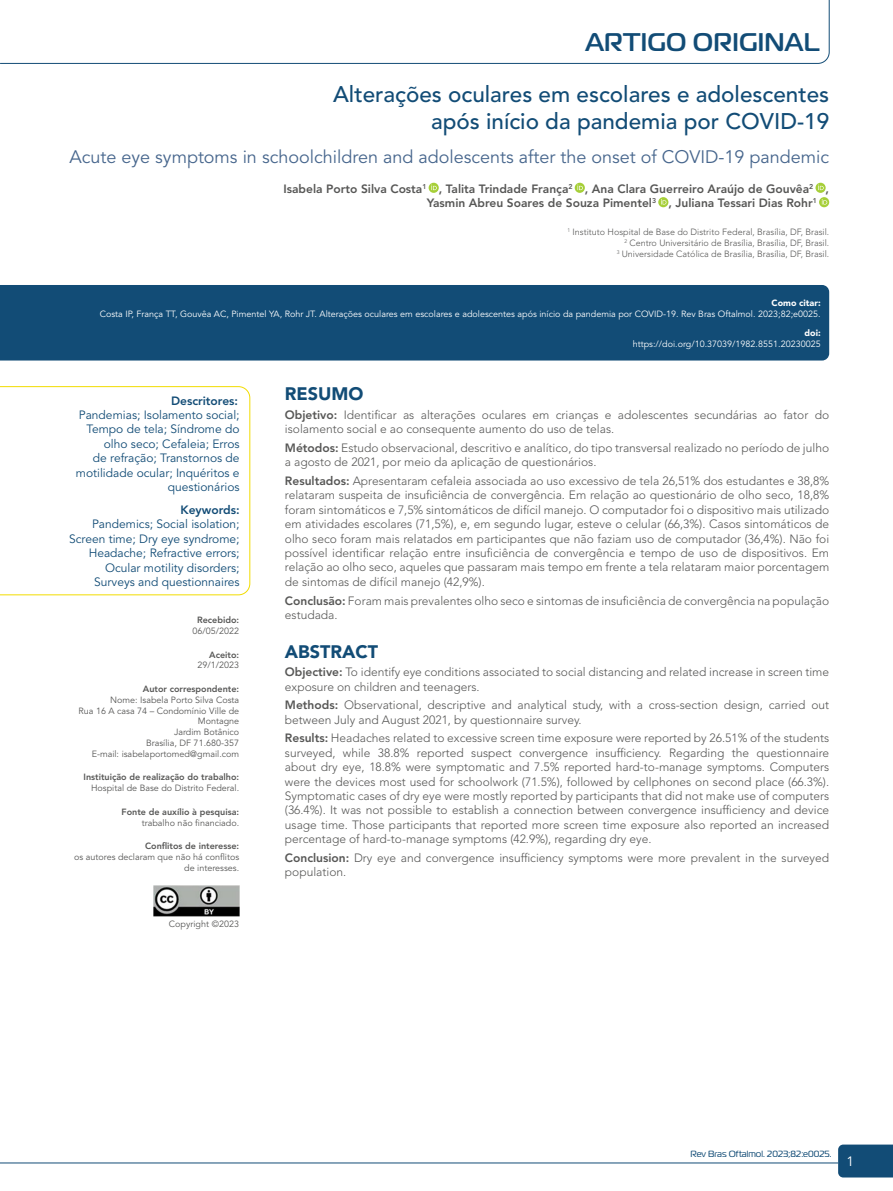
<style>
.page{position:relative;width:893px;height:1191px;background:#fff}
.page>*{position:absolute;margin:0;border:0;box-sizing:border-box;transform-origin:0 0}
.t1{font:500 25.5px "Magistral";letter-spacing:.01em;color:#124c76}
.t2{font:500 22.5px/27px "Avenir LT Std";color:#124c76;text-align:right}
.t3{font:18px "Avenir LT Std";color:#47668d}
.t4{font:900 18px "Avenir LT Std";color:#124c76}
.t5{font:13.5px "Avenir LT Std";color:#fff}
.t6{font:300 12px/14.4px "Avenir LT Std";color:#575756}
.t7{font:12px/14.4px "Avenir LT Std";color:#124c76;text-align:right}
.t8{font:800 12px/14.4px "Avenir LT Std";color:#575756}
.t9{font:800 12px "Avenir LT Std";color:#124c76}
.t10{font:9px/10.8px "Avenir LT Std";color:#575756;text-align:right}
.t11{font:9px "Avenir LT Std";color:#fff}
.t12{font:300 9px/10.8px "Avenir LT Std";color:#575756;text-align:right}
.t13{font:800 9px "Avenir LT Std";color:#575756}
.t14{font:9px "Magistral";color:#124c76}
.t15{font:900 9px "Avenir LT Std";color:#fff}
.s1{font-weight:800}
</style>
<div class="page">
<div style="left:838px;top:1144px;width:55px;height:33px;background:#124c76"></div>
<hr style="left:0;top:1162px;width:838px;height:1px;background:#124c76">
<svg style="left:1px;top:0;width:829px;height:64px"></svg>
<svg style="left:0;top:386px;width:250px;height:209px"></svg>
<div style="left:0;top:285px;width:829px;height:75px;background:#124c76"></div>
<svg style="left:429px;top:183px;width:10px;height:10px"></svg>
<svg style="left:431px;top:185px;width:6px;height:5px"></svg>
<svg style="left:575px;top:183px;width:10px;height:10px"></svg>
<svg style="left:577px;top:185px;width:6px;height:5px"></svg>
<svg style="left:815px;top:183px;width:11px;height:10px"></svg>
<svg style="left:818px;top:185px;width:6px;height:5px"></svg>
<svg style="left:658px;top:197px;width:10px;height:10px"></svg>
<svg style="left:661px;top:199px;width:5px;height:5px"></svg>
<svg style="left:819px;top:197px;width:10px;height:10px"></svg>
<svg style="left:822px;top:199px;width:5px;height:5px"></svg>
<img style="left:153px;top:885px;width:86px;height:31px">
<h1 class="t1" style="left:585px;top:27px;width:236px">ARTIGO ORIGINAL</h1>
<h2 class="t2" style="left:333px;top:81px;width:498px">Alterações oculares em escolares e adolescentes após início da pandemia por COVID-19</h2>
<h3 class="t3" style="left:70px;top:147px;width:761px">Acute eye symptoms in schoolchildren and adolescents after the onset of COVID-19 pandemic</h3>
<p class="t8" style="left:427px;top:181px;width:404px;text-indent:-143px">Isabela Porto Silva Costa<sup>1</sup> , Talita Trindade França<sup>2</sup> , Ana Clara Guerreiro Araújo de Gouvêa<sup>2</sup> ,<br>Yasmin Abreu Soares de Souza Pimentel<sup>3</sup> , Juliana Tessari Dias Rohr<sup>1</sup></p>
<p class="t12" style="left:567px;top:227px;width:263px"><sup>1</sup> Instituto Hospital de Base do Distrito Federal, Brasília, DF, Brasil.<br><sup>2</sup> Centro Universitário de Brasília, Brasília, DF, Brasil.<br><sup>3</sup> Universidade Católica de Brasília, Brasília, DF, Brasil.</p>
<p class="t15" style="left:771px;top:297px;width:51px">Como citar:</p>
<p class="t11" style="left:100px;top:308px;width:722px">Costa IP, França TT, Gouvêa AC, Pimentel YA, Rohr JT. Alterações oculares em escolares e adolescentes após início da pandemia por COVID-19. Rev Bras Oftalmol. 2023;82;e0025.</p>
<p class="t15" style="left:804px;top:327px;width:18px">doi:</p>
<p class="t11" style="left:633px;top:338px;width:189px">https://doi.org/10.37039/1982.8551.20230025</p>
<p class="t9" style="left:171px;top:393px;width:69px">Descritores:</p>
<p class="t7" style="left:76px;top:408px;width:165px">Pandemias; Isolamento social;<br>Tempo de tela; Síndrome do olho seco; Cefaleia; Erros<br>de refração; Transtornos de motilidade ocular; Inquéritos e questionários</p>
<p class="t9" style="left:181px;top:502px;width:61px">Keywords:</p>
<p class="t7" style="left:69px;top:517px;width:172px">Pandemics; Social isolation;<br>Screen time; Dry eye syndrome;<br>Headache; Refractive errors;<br>Ocular motility disorders;<br>Surveys and questionnaires</p>
<p class="t13" style="left:197px;top:615px;width:44px">Recebido:</p>
<p class="t10" style="left:192px;top:626px;width:48px">06/05/2022</p>
<p class="t13" style="left:209px;top:649px;width:31px">Aceito:</p>
<p class="t10" style="left:197px;top:660px;width:43px">29/1/2023</p>
<p class="t13" style="left:143px;top:683px;width:98px">Autor correspondente:</p>
<p class="t10" style="left:79px;top:694px;width:162px">Nome: Isabela Porto Silva Costa<br>Rua 16 A casa 74 – Condomínio Ville de<br>Montagne<br>Jardim Botânico<br>Brasília, DF 71.680-357<br>E-mail: isabelaportomed@gmail.com</p>
<p class="t13" style="left:84px;top:772px;width:157px">Instituição de realização do trabalho:</p>
<p class="t10" style="left:91px;top:783px;width:150px">Hospital de Base do Distrito Federal.</p>
<p class="t13" style="left:122px;top:806px;width:119px">Fonte de auxílio à pesquisa:</p>
<p class="t10" style="left:142px;top:817px;width:99px">trabalho não financiado.</p>
<p class="t13" style="left:145px;top:840px;width:96px">Conflitos de interesse:</p>
<p class="t10" style="left:74px;top:851px;width:166px">os autores declaram que não há conflitos de interesses.</p>
<p class="t10" style="left:169px;top:918px;width:72px">Copyright ©2023</p>
<h3 class="t4" style="left:285px;top:383px;width:80px">RESUMO</h3>
<p class="t6" style="left:285px;top:407px;width:546px"><span class="s1">Objetivo:</span> Identificar as alterações oculares em crianças e adolescentes secundárias ao fator do isolamento social e ao consequente aumento do uso de telas.</p>
<p class="t6" style="left:285px;top:441px;width:546px"><span class="s1">Métodos:</span> Estudo observacional, descritivo e analítico, do tipo transversal realizado no período de julho a agosto de 2021, por meio da aplicação de questionários.</p>
<p class="t6" style="left:285px;top:474px;width:546px;text-align:justify"><span class="s1">Resultados:</span> Apresentaram cefaleia associada ao uso excessivo de tela 26,51% dos estudantes e 38,8% relataram suspeita de insuficiência de convergência. Em relação ao questionário de olho seco, 18,8% foram sintomáticos e 7,5% sintomáticos de difícil manejo. O computador foi o dispositivo mais utilizado em atividades escolares (71,5%), e, em segundo lugar, esteve o celular (66,3%). Casos sintomáticos de olho seco foram mais relatados em participantes que não faziam uso de computador (36,4%). Não foi possível identificar relação entre insuficiência de convergência e tempo de uso de dispositivos. Em relação ao olho seco, aqueles que passaram mais tempo em frente a tela relataram maior porcentagem de sintomas de difícil manejo (42,9%).</p>
<p class="t6" style="left:285px;top:593px;width:546px"><span class="s1">Conclusão:</span> Foram mais prevalentes olho seco e sintomas de insuficiência de convergência na população estudada.</p>
<h3 class="t4" style="left:285px;top:640px;width:95px">ABSTRACT</h3>
<p class="t6" style="left:285px;top:665px;width:546px"><span class="s1">Objective:</span> To identify eye conditions associated to social distancing and related increase in screen time exposure on children and teenagers.</p>
<p class="t6" style="left:285px;top:698px;width:546px"><span class="s1">Methods:</span> Observational, descriptive and analytical study, with a cross-section design, carried out between July and August 2021, by questionnaire survey.</p>
<p class="t6" style="left:285px;top:731px;width:546px;text-align:justify"><span class="s1">Results:</span> Headaches related to excessive screen time exposure were reported by 26.51% of the students surveyed, while 38.8% reported suspect convergence insufficiency. Regarding the questionnaire about dry eye, 18.8% were symptomatic and 7.5% reported hard-to-manage symptoms. Computers were the devices most used for schoolwork (71.5%), followed by cellphones on second place (66.3%).<br>Symptomatic cases of dry eye were mostly reported by participants that did not make use of computers (36.4%). It was not possible to establish a connection between convergence insufficiency and device usage time. Those participants that reported more screen time exposure also reported an increased percentage of hard-to-manage symptoms (42.9%), regarding dry eye.</p>
<p class="t6" style="left:285px;top:850px;width:546px"><span class="s1">Conclusion:</span> Dry eye and convergence insufficiency symptoms were more prevalent in the surveyed population.</p>
<p class="t14" style="left:690px;top:1147px;width:143px">Rev Bras Oftalmol. 2023;82:e0025.</p>
<p class="t5" style="left:847px;top:1153px;width:9px">1</p>
</div>
